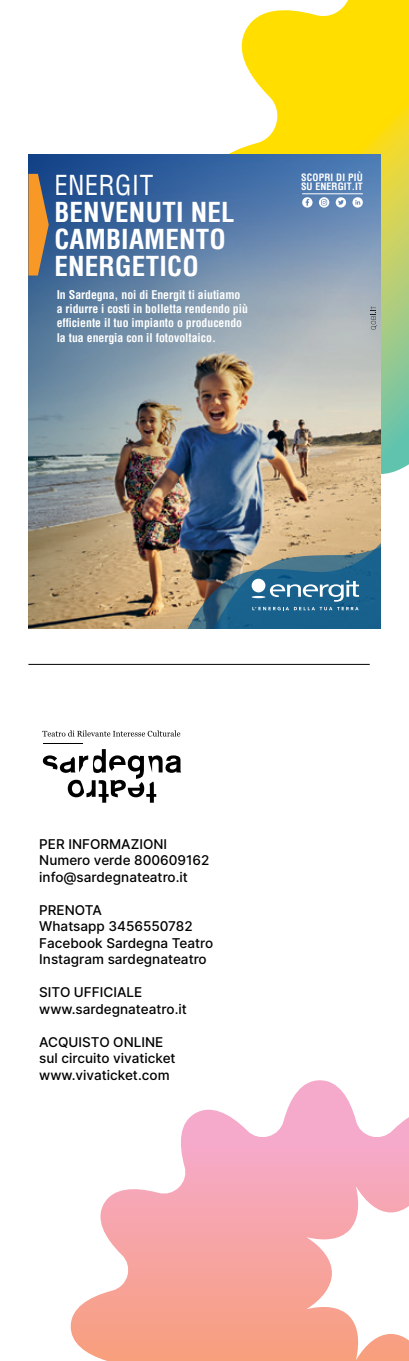
<style>
.page{position:relative;width:409px;height:1361px;background:#fff}
.page>*{position:absolute;margin:0;border:0;box-sizing:border-box;transform-origin:0 0}
.t1{font:700 condensed 26.85px/26.8px "Helvetica";letter-spacing:.01em;color:#fff}
.t2{font:condensed 26.85px "Helvetica";letter-spacing:.01em;color:#fff}
.t3{font:500 13.5px/16.5px "Inter";color:#000}
.t4{font:700 condensed 11.7px/14.2px "Helvetica";color:#fff}
.t5{font:700 condensed 9.9px/9.9px "Helvetica";letter-spacing:.015em;color:#fff}
</style>
<div class="page">
<svg style="left:71px;top:1080px;width:337px;height:281px"></svg>
<svg style="left:306px;top:1186px;width:102px;height:174px"></svg>
<svg style="left:229px;top:0;width:179px;height:306px"></svg>
<img style="left:28px;top:154px;width:352px;height:475px">
<svg style="left:28px;top:174px;width:21px;height:101px;background:#bb8444"></svg>
<img style="left:183px;top:535px;width:197px;height:94px">
<svg style="left:335px;top:197px;width:10px;height:11px"></svg>
<svg style="left:318px;top:197px;width:11px;height:11px"></svg>
<svg style="left:352px;top:197px;width:10px;height:11px"></svg>
<svg style="left:302px;top:197px;width:10px;height:11px"></svg>
<hr style="left:302px;top:194px;width:60px;height:1px;background:#fff">
<svg style="left:263px;top:306px;width:145px;height:176px;background:#b3bba9"></svg>
<svg style="left:42px;top:730px;width:138px;height:6px"></svg>
<svg style="left:43px;top:749px;width:138px;height:54px"></svg>
<hr style="left:43px;top:743px;width:40px;height:1px;background:#000">
<hr style="left:28px;top:664px;width:341px;height:1px;background:#000">
<h1 class="t2" style="left:54px;top:168px;width:100px">ENERGIT</h1>
<h1 class="t1" style="left:54px;top:198px;width:182px">BENVENUTI NEL<br>CAMBIAMENTO<br>ENERGETICO</h1>
<p class="t4" style="left:57px;top:287px;width:192px">In Sardegna, noi di Energit ti aiutiamo a ridurre i costi in bolletta rendendo più efficiente il tuo impianto o producendo la tua energia con il fotovoltaico.</p>
<p class="t5" style="left:300px;top:172px;width:63px">SCOPRI DI PIÙ<br>SU ENERGIT.IT</p>
<p class="t3" style="left:39px;top:835px;width:171px">PER INFORMAZIONI<br>Numero verde 800609162 info@sardegnateatro.it</p>
<p class="t3" style="left:39px;top:901px;width:175px">PRENOTA<br>Whatsapp 3456550782<br>Facebook Sardegna Teatro<br>Instagram sardegnateatro</p>
<p class="t3" style="left:39px;top:983px;width:149px">SITO UFFICIALE www.sardegnateatro.it</p>
<p class="t3" style="left:39px;top:1033px;width:138px">ACQUISTO ONLINE sul circuito vivaticket www.vivaticket.com</p>
</div>
